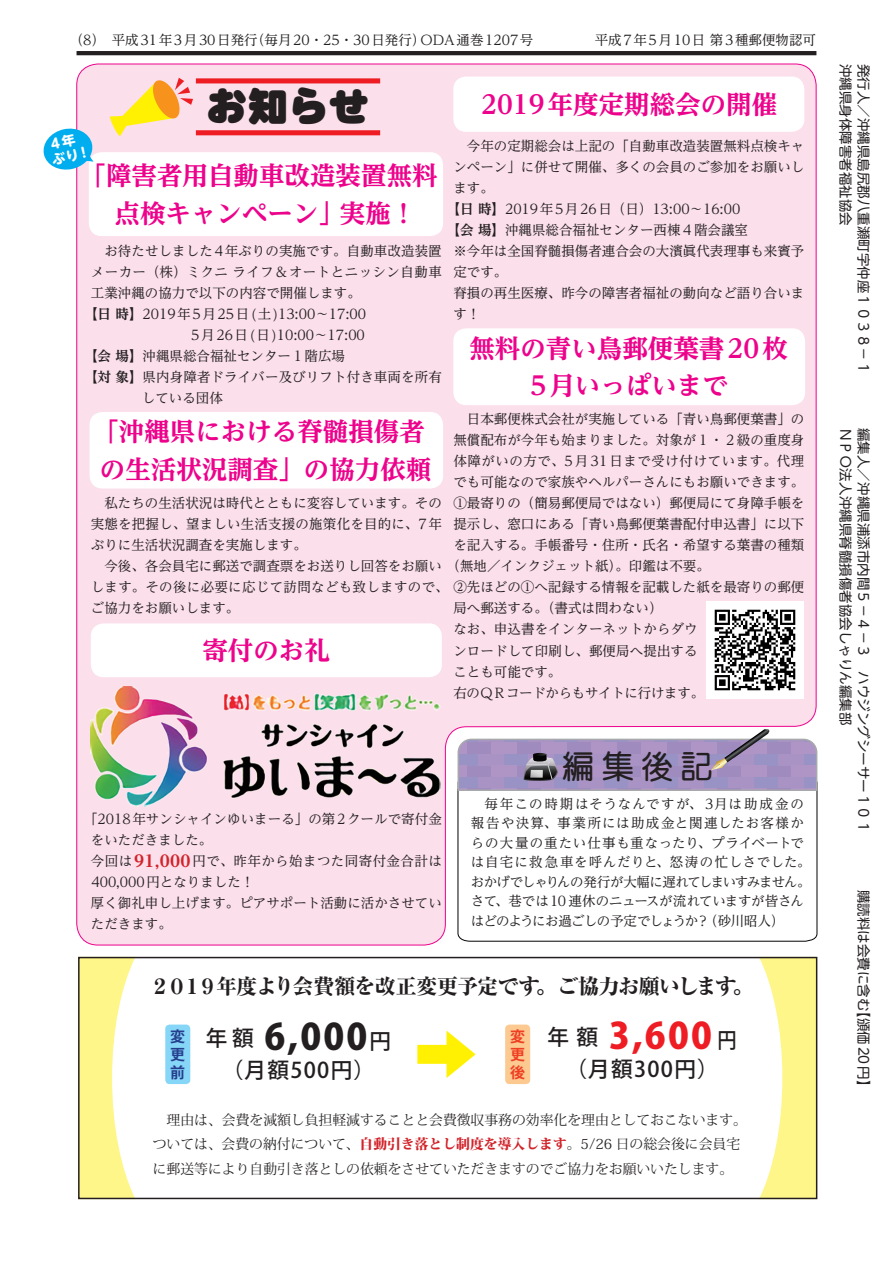
<style>
.page{position:relative;width:893px;height:1263px;background:#fff}
.page>*{position:absolute;margin:0;border:0;box-sizing:border-box;transform-origin:0 0}
.t1{font:40.65px "DF Maru Gothic SU WINP RKSJ H";color:#231f20}
.t2{font:800 36px "Koz Go Pr 6 N";color:#231f20}
.t3{font:800 36px "Koz Go Pr 6 N";color:#ee1d23}
.t4{font:32.25px "DF Maru Gothic Bd WING RKSJ H";color:#231f20}
.見出し{font:700 expanded 25.5px/37.5px "UD Reimin Pro";color:#ed028c;text-align:center}
.t5{font:500 21.6px "Koz Go Pr 6 N";letter-spacing:.06em;color:#231f20}
.t6{font:800 21px "Ryumin Pro";letter-spacing:-.04em;color:#231f20}
.t7{font:700 15px/18px "Koz Go Pr 6 N";color:#253f8e;text-align:justify}
.t8{font:700 15px/18px "Koz Go Pr 6 N";color:#ef3e22;text-align:justify}
.t9{font:13.8px/24.2px "Koz Min Pr 6 N";color:#231f20}
.本文スタイルグリッド{font:13.5px/21px "UD Reimin Pro";color:#231f20;text-align:justify}
.編集後記{font:13.5px/19.5px "UD Reimin Pro";letter-spacing:.045em;color:#231f20}
.t10{font:13.5px "UD Shin M Go Pro";color:#231f20}
.編集後記-2{font:13.5px/19.5px "UD Reimin Pro";letter-spacing:-.03em;color:#231f20}
.本文スタイルグリッド-2{font:13.5px/21px "UD Reimin Pro";letter-spacing:.03em;color:#231f20}
.編集後記-3{font:13.5px "UD Reimin Pro";letter-spacing:.005em;color:#231f20}
.本文スタイルグリッド-3{font:13.5px "UD Reimin Pro";letter-spacing:-.025em;color:#231f20}
.編集後記-4{font:13.5px "UD Reimin Pro";letter-spacing:.125em;color:#231f20}
.t11{font:700 13.5px/15px "UD Shin M Go Pro";color:#fff}
.s1{font-weight:700}
.s2{font-weight:800;font-size:16.2px;color:#d1232a}
.s3{font-weight:500;font-size:21.6px}
.s4{font-weight:500;font-size:21.6px;color:#231f20}
.s5{font-weight:800;color:#d1232a}
</style>
<div class="page">
<div style="left:76px;top:64px;width:740px;height:881px;background:#fbdfeb"></div>
<hr style="left:77px;top:51px;width:739px;height:4px;background:#231f20">
<svg style="left:81px;top:960px;width:53px;height:236px"></svg>
<svg style="left:760px;top:960px;width:54px;height:236px"></svg>
<div style="left:78px;top:957px;width:739px;height:242px;border:2px solid #231f20"></div>
<svg style="left:458px;top:790px;width:359px;height:152px"></svg>
<div style="left:165px;top:1024px;width:25px;height:60px;background:#86d6f7;border-radius:4px"></div>
<div style="left:505px;top:1024px;width:25px;height:60px;background:#fcc991;border-radius:4px"></div>
<svg style="left:417px;top:1031px;width:59px;height:47px"></svg>
<img style="left:706px;top:602px;width:97px;height:97px">
<svg style="left:458px;top:729px;width:359px;height:61px;background:#afa0c6"></svg>
<svg style="left:110px;top:78px;width:83px;height:58px;background:#fad393"></svg>
<div style="left:196px;top:130px;width:184px;height:5px;background:#ee1d23"></div>
<div style="left:196px;top:78px;width:184px;height:5px;background:#ee1d23"></div>
<div style="left:89px;top:152px;width:354px;height:84px;background:#fff;border-radius:13px"></div>
<div style="left:453px;top:77px;width:351px;height:55px;background:#fff;border-radius:13px"></div>
<div style="left:90px;top:412px;width:353px;height:76px;background:#fff;border-radius:13px"></div>
<div style="left:91px;top:623px;width:351px;height:54px;background:#fff;border-radius:13px"></div>
<img style="left:91px;top:686px;width:349px;height:120px">
<div style="left:453px;top:328px;width:352px;height:77px;background:#fff;border-radius:13px"></div>
<svg style="left:43px;top:126px;width:51px;height:46px"></svg>
<p class="編集後記-3" style="left:70px;top:29px;width:465px">（8）　平成31年3月30日発行（毎月20・25・30日発行）ODA通巻1207号</p>
<p class="編集後記-4" style="left:595px;top:29px;width:223px">平成7年5月10日第3種郵便物認可</p>
<p class="t11" style="left:47px;top:137px;width:40px;rotate:-13deg">４年ぶり！</p>
<p class="t1" style="left:207px;top:86px;width:164px">お知らせ</p>
<p class="見出し" style="left:81px;top:156px;width:359px">「障害者用自動車改造装置無料点検キャンペーン」実施！</p>
<p class="本文スタイルグリッド" style="left:91px;top:240px;width:352px">　お待たせしました4年ぶりの実施です。自動車改造装置メーカー（株）ミクニライフ&amp;オートとニッシン自動車工業沖縄の協力で以下の内容で開催します。</p>
<p class="本文スタイルグリッド" style="left:84px;top:303px;width:283px"><span class="s1">【日 時】</span>2019年5月25日(土)13:00～ 17:00</p>
<p class="本文スタイルグリッド" style="left:191px;top:324px;width:175px">5月26日(日)10:00～ 17:00</p>
<p class="本文スタイルグリッド" style="left:84px;top:345px;width:262px"><span class="s1">【会 場】</span>沖縄県総合福祉センター１階広場</p>
<p class="本文スタイルグリッド" style="left:142px;top:366px;width:302px;text-indent:-58px"><span class="s1">【対 象】</span>県内身障者ドライバー及びリフト付き車両を所有している団体</p>
<p class="見出し" style="left:481px;top:85px;width:297px">2019年度定期総会の開催</p>
<p class="本文スタイルグリッド" style="left:453px;top:135px;width:353px">　今年の定期総会は上記の「自動車改造装置無料点検キャンペーン」に併せて開催、多くの会員のご参加をお願いします。</p>
<p class="本文スタイルグリッド" style="left:447px;top:198px;width:295px"><span class="s1">【日 時】</span>2019年5月26日（日）13:00～ 16:00</p>
<p class="本文スタイルグリッド" style="left:447px;top:219px;width:303px"><span class="s1">【会 場】</span>沖縄県総合福祉センター西棟４階会議室</p>
<p class="本文スタイルグリッド" style="left:453px;top:240px;width:353px">※今年は全国脊髄損傷者連合会の大濱眞代表理事も来賓予定です。</p>
<p class="本文スタイルグリッド" style="left:453px;top:282px;width:353px">脊損の再生医療、昨今の障害者福祉の動向など語り合います！</p>
<p class="見出し" style="left:469px;top:329px;width:320px">無料の青い鳥郵便葉書20枚<br>5月いっぱいまで</p>
<p class="本文スタイルグリッド" style="left:453px;top:408px;width:353px">　日本郵便株式会社が実施している「青い鳥郵便葉書」の無償配布が今年も始まりました。対象が１・２級の重度身体障がいの方で、5月31日まで受け付けています。代理でも可能なので家族やヘルパーさんにもお願いできます。</p>
<p class="本文スタイルグリッド" style="left:453px;top:492px;width:353px">①最寄りの（簡易郵便局ではない）郵便局にて身障手帳を提示し、窓口にある「青い鳥郵便葉書配付申込書」に以下を記入する。手帳番号・住所・氏名・希望する葉書の種類</p>
<p class="見出し" style="left:93px;top:412px;width:339px;text-align:left">「沖縄県における脊髄損傷者の生活状況調査」の協力依頼</p>
<p class="本文スタイルグリッド" style="left:91px;top:492px;width:353px">　私たちの生活状況は時代とともに変容しています。その実態を把握し、望ましい生活支援の施策化を目的に、7年ぶりに生活状況調査を実施します。</p>
<p class="本文スタイルグリッド" style="left:91px;top:555px;width:715px;text-align:left">　今後、各会員宅に郵送で調査票をお送りし回答をお願い（無地／インクジェット紙）。印鑑は不要。<br>します。その後に必要に応じて訪問なども致しますので、 ②先ほどの①へ記録する情報を記載した紙を最寄りの郵便ご協力をお願いします。</p>
<p class="本文スタイルグリッド" style="left:453px;top:597px;width:211px">局へ郵送する。（書式は問わない）</p>
<p class="本文スタイルグリッド" style="left:453px;top:618px;width:246px">なお、申込書をインターネットからダウンロードして印刷し、郵便局へ提出することも可能です。</p>
<p class="本文スタイルグリッド-3" style="left:453px;top:681px;width:252px">右のＱＲコードからもサイトに行けます。</p>
<p class="見出し" style="left:202px;top:631px;width:129px">寄付のお礼</p>
<p class="本文スタイルグリッド" style="left:91px;top:807px;width:353px;text-indent:-7px">「2018年サンシャインゆいまーる」の第2クールで寄付金をいただきました。</p>
<p class="本文スタイルグリッド-2" style="left:91px;top:849px;width:353px">今回は<span class="s2">91,000</span>円で、昨年から始まつた同寄付金合計は<br>400,000円となりました！</p>
<p class="本文スタイルグリッド" style="left:91px;top:891px;width:352px">厚く御礼申し上げます。ピアサポート活動に活かさせていただきます。</p>
<p class="t4" style="left:562px;top:751px;width:152px">編集後記</p>
<p class="編集後記" style="left:471px;top:793px;width:341px">　毎年この時期はそうなんですが、３月は助成金の報告や決算、事業所には助成金と関連したお客様からの大量の重たい仕事も重なったり、プライベートでは自宅に救急車を呼んだりと、怒涛の忙しさでした。おかげでしゃりんの発行が大幅に遅れてしまいすみません。</p>
<p class="編集後記-2" style="left:471px;top:891px;width:335px">さて、巷では10 連休のニュースが流れていますが皆さんはどのようにお過ごしの予定でしょうか？（砂川昭人）</p>
<p class="t6" style="left:150px;top:969px;width:606px">２０１９年度より会費額を改正変更予定です。ご協力お願いします。</p>
<p class="t2" style="left:206px;top:1016px;width:187px"><span class="s3">年額</span> 6,000<span class="s3">円</span></p>
<p class="t5" style="left:222px;top:1057px;width:155px">（月額500円）</p>
<p class="t3" style="left:548px;top:1015px;width:191px"><span class="s4">年 額</span> 3,600 <span class="s4">円</span></p>
<p class="t5" style="left:565px;top:1056px;width:155px">（月額300円）</p>
<p class="t7" style="left:170px;top:1028px;width:16px">変更前</p>
<p class="t8" style="left:510px;top:1028px;width:16px">変更後</p>
<p class="t9" style="left:153px;top:1108px;width:596px">　理由は、会費を減額し負担軽減することと会費徴収事務の効率化を理由としておこないます。</p>
<p class="t9" style="left:153px;top:1132px;width:589px">ついては、会費の納付について、<span class="s5">自動引き落とし制度を導入します</span>。5/26 日の総会後に会員宅に郵送等により自動引き落としの依頼をさせていただきますのでご協力をお願いいたします。</p>
<p class="t10" style="left:857px;top:64px;width:163px;rotate:90deg">沖縄県身体障害者福祉協会</p>
<p class="t10" style="left:875px;top:64px;width:312px;rotate:90deg">発行人／沖縄県島尻郡八重瀬町字仲座１０３８－１</p>
<p class="t10" style="left:857px;top:428px;width:299px;rotate:90deg">ＮＰＯ法人沖縄県脊髄損傷者協会しゃりん編集部</p>
<p class="t10" style="left:875px;top:428px;width:407px;rotate:90deg">編集人／沖縄県浦添市内間５－４－３　ハウジングシーサー１０１</p>
<p class="t10" style="left:875px;top:889px;width:205px;rotate:90deg">購読料は会費に含む【頒価20円】</p>
</div>
